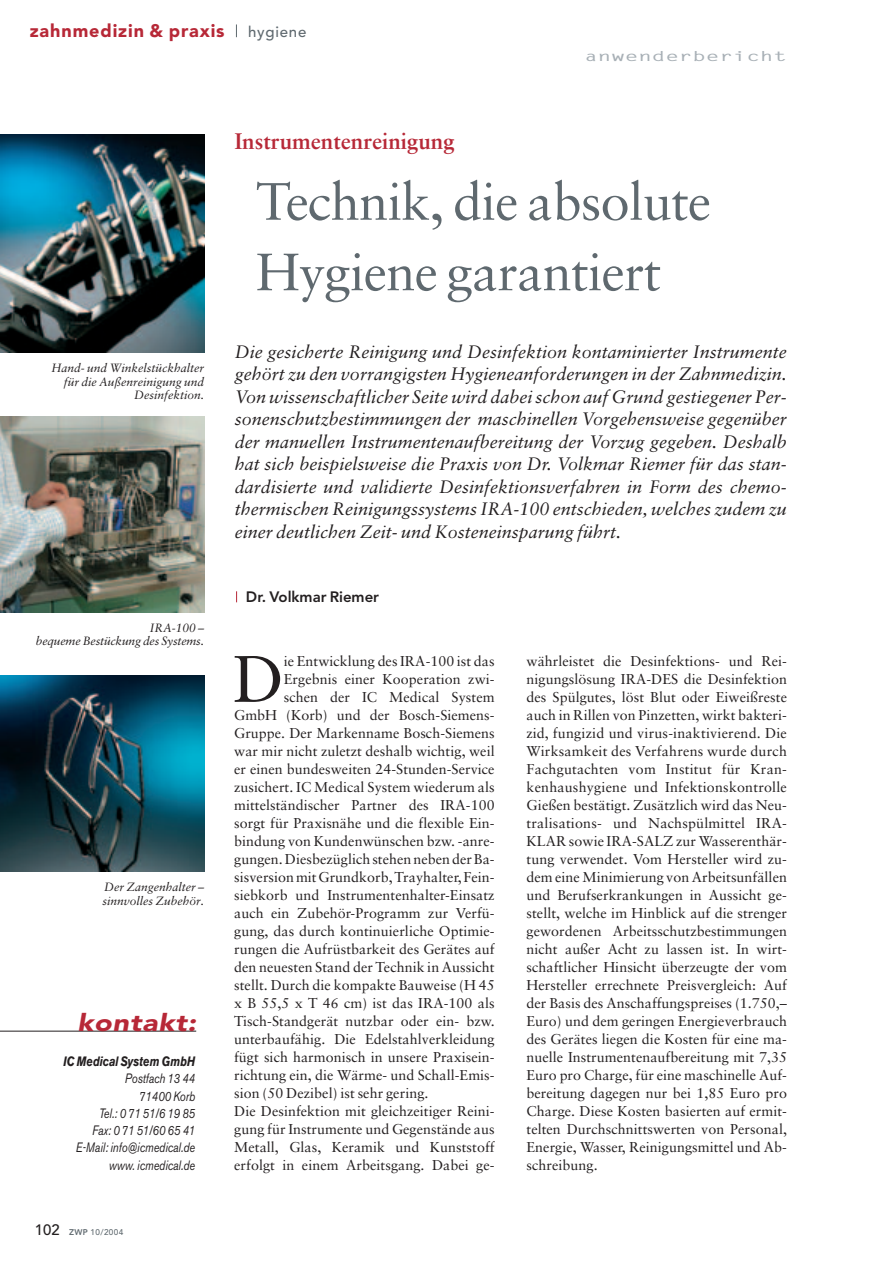
<style>
.page{position:relative;width:893px;height:1263px;background:#fff}
.page>*{position:absolute;margin:0;border:0;box-sizing:border-box;transform-origin:0 0}
.t1{font:65.85px "Sabon";color:#231f20}
.t2{font:52.5px/70.5px "Sabon";letter-spacing:-.015em;color:#5f696f}
.t3{font:italic 900 24px "Avenir";color:#b72837;scale:1.2 1}
.t4{font:700 22.5px "Sabon";color:#b72837}
.t5{font:italic 18px/22.5px "Sabon";color:#231f20;text-align:justify}
.t6{font:900 18px "Avenir";letter-spacing:.05em;color:#b72837}
.t7{font:800 15px "Avenir";color:#231f20}
.t8{font:500 15px "Avenir";letter-spacing:.05em;color:#5f696f}
.t9{font:14.25px/18px "Sabon";letter-spacing:.005em;color:#231f20;text-align:justify}
.t10{font:italic 13.5px/17.2px "Akzidenz Grotesk BE";color:#231f20;text-align:right;scale:.8 1}
.t11{font:italic 700 13.5px "Akzidenz Grotesk BE";color:#231f20;scale:.8 1}
.t12{font:700 13.5px "Letter Gothic";color:#a8b0b6;scale:1.67 1}
.t13{font:italic 12px/13.5px "Sabon";color:#231f20;text-align:right}
.t14{font:500 8.25px "Avenir";letter-spacing:.05em;color:#5f696f}
.s1{font-size:15px;color:#231f20}
.s2{font-weight:800}
</style>
<div class="page">
<svg style="left:236px;top:24px;width:1px;height:13px"></svg>
<hr style="left:1px;top:1031px;width:195px;height:1px;background:#231f20">
<img style="left:1px;top:134px;width:203px;height:219px">
<img style="left:1px;top:417px;width:203px;height:195px">
<img style="left:1px;top:676px;width:203px;height:195px">
<p class="t6" style="left:30px;top:24px;width:196px">zahnmedizin &amp; praxis</p>
<p class="t8" style="left:248px;top:26px;width:60px">hygiene</p>
<p class="t12" style="left:584px;top:51px;width:123px">anwenderbericht</p>
<p class="t13" style="left:51px;top:362px;width:154px">Hand- und Winkelstückhalter für die Außenreinigung und<br>Desinfektion.</p>
<p class="t13" style="left:36px;top:622px;width:170px">IRA-100 –<br>bequeme Bestückung des Systems.</p>
<p class="t13" style="left:102px;top:881px;width:103px;text-align:left">Der Zangenhalter – sinnvolles Zubehör.</p>
<h3 class="t3" style="left:78px;top:1013px;width:104px">kontakt:</h3>
<p class="t11" style="left:63px;top:1057px;width:166px">IC Medical System GmbH</p>
<p class="t10" style="left:76px;top:1071px;width:151px">Postfach 13 44<br>71400 Korb<br>Tel.: 0 71 51/6 19 85<br>Fax: 0 71 51/60 65 41<br>E-Mail: info@icmedical.de www. icmedical.de</p>
<p class="t14" style="left:35px;top:1228px;width:90px"><span class="s1">102</span> <span class="s2">ZWP</span> 10/2004</p>
<h3 class="t4" style="left:235px;top:132px;width:221px">Instrumentenreinigung</h3>
<h2 class="t2" style="left:256px;top:171px;width:457px">Technik, die absolute<br>Hygiene garantiert</h2>
<p class="t5" style="left:235px;top:342px;width:553px">Die gesicherte Reinigung und Desinfektion kontaminierter Instrumente gehört zu den vorrangigsten Hygieneanforderungen in der Zahnmedizin.<br>Von wissenschaftlicher Seite wird dabei schon auf Grund gestiegener Per&shy;sonenschutzbestimmungen der maschinellen Vorgehensweise gegenüber der manuellen Instrumentenaufbereitung der Vorzug gegeben. Deshalb hat sich beispielsweise die Praxis von Dr. Volkmar Riemer für das stan&shy;dardisierte und validierte Desinfektionsverfahren in Form des chemo&shy;thermischen Reinigungssystems IRA-100 entschieden, welches zudem zu einer deutlichen Zeit- und Kosteneinsparung führt.</p>
<p class="t7" style="left:246px;top:591px;width:135px">Dr. Volkmar Riemer</p>
<h1 class="t1" style="left:233px;top:652px;width:53px">D</h1>
<p class="t9" style="left:284px;top:653px;width:212px">ie Entwicklung des IRA-100 ist das</p>
<p class="t9" style="left:284px;top:671px;width:212px">Ergebnis einer Kooperation zwi-</p>
<p class="t9" style="left:284px;top:689px;width:212px">schen der IC Medical System</p>
<p class="t9" style="left:234px;top:707px;width:262px">GmbH (Korb) und der Bosch-Siemens-</p>
<p class="t9" style="left:234px;top:725px;width:262px">Gruppe. Der Markenname Bosch-Siemens</p>
<p class="t9" style="left:234px;top:743px;width:262px">war mir nicht zuletzt deshalb wichtig, weil</p>
<p class="t9" style="left:234px;top:761px;width:262px">er einen bundesweiten 24-Stunden-Service</p>
<p class="t9" style="left:234px;top:779px;width:262px">zusichert. IC Medical System wiederum als</p>
<p class="t9" style="left:234px;top:797px;width:262px">mittelständischer Partner des IRA-100</p>
<p class="t9" style="left:234px;top:815px;width:262px">sorgt für Praxisnähe und die flexible Ein-</p>
<p class="t9" style="left:234px;top:833px;width:262px">bindung von Kundenwünschen bzw. -anre-</p>
<p class="t9" style="left:234px;top:851px;width:262px">gungen. Diesbezüglich stehen neben der Ba-</p>
<p class="t9" style="left:234px;top:869px;width:262px">sisversion mit Grundkorb, Trayhalter, Fein-</p>
<p class="t9" style="left:234px;top:887px;width:262px">siebkorb und Instrumentenhalter-Einsatz</p>
<p class="t9" style="left:234px;top:905px;width:262px">auch ein Zubehör-Programm zur Verfü-</p>
<p class="t9" style="left:234px;top:923px;width:262px">gung, das durch kontinuierliche Optimie-</p>
<p class="t9" style="left:234px;top:941px;width:262px">rungen die Aufrüstbarkeit des Gerätes auf</p>
<p class="t9" style="left:234px;top:959px;width:262px">den neuesten Stand der Technik in Aussicht</p>
<p class="t9" style="left:234px;top:977px;width:262px">stellt. Durch die kompakte Bauweise (H 45</p>
<p class="t9" style="left:234px;top:995px;width:262px">x B 55,5 x T 46 cm) ist das IRA-100 als</p>
<p class="t9" style="left:234px;top:1013px;width:262px">Tisch-Standgerät nutzbar oder ein- bzw.</p>
<p class="t9" style="left:234px;top:1031px;width:262px">unterbaufähig. Die Edelstahlverkleidung</p>
<p class="t9" style="left:234px;top:1049px;width:262px">fügt sich harmonisch in unsere Praxisein-</p>
<p class="t9" style="left:234px;top:1067px;width:262px">richtung ein, die Wärme- und Schall-Emis-</p>
<p class="t9" style="left:234px;top:1085px;width:196px">sion (50 Dezibel) ist sehr gering.</p>
<p class="t9" style="left:234px;top:1103px;width:262px">Die Desinfektion mit gleichzeitiger Reini-</p>
<p class="t9" style="left:234px;top:1121px;width:262px">gung für Instrumente und Gegenstände aus</p>
<p class="t9" style="left:234px;top:1139px;width:262px">Metall, Glas, Keramik und Kunststoff</p>
<p class="t9" style="left:234px;top:1157px;width:262px">erfolgt in einem Arbeitsgang. Dabei ge-</p>
<p class="t9" style="left:526px;top:653px;width:262px">währleistet die Desinfektions- und Rei&shy;nigungslösung IRA-DES die Desinfektion des Spülgutes, löst Blut oder Eiweißreste auch in Rillen von Pinzetten, wirkt bakteri&shy;zid, fungizid und virus-inaktivierend. Die Wirksamkeit des Verfahrens wurde durch Fachgutachten vom Institut für Kran&shy;kenhaushygiene und Infektionskontrolle Gießen bestätigt. Zusätzlich wird das Neu&shy;tralisations- und Nachspülmittel IRA-KLAR sowie IRA-SALZ zur Wasserenthär&shy;tung verwendet. Vom Hersteller wird zu&shy;dem eine Minimierung von Arbeitsunfällen und Berufserkrankungen in Aussicht ge&shy;stellt, welche im Hinblick auf die strenger gewordenen Arbeitsschutzbestimmungen nicht außer Acht zu lassen ist. In wirt&shy;schaftlicher Hinsicht überzeugte der vom Hersteller errechnete Preisvergleich: Auf der Basis des Anschaffungspreises (1.750,– Euro) und dem geringen Energieverbrauch des Gerätes liegen die Kosten für eine ma&shy;nuelle Instrumentenaufbereitung mit 7,35<br>Euro pro Charge, für eine maschinelle Auf&shy;bereitung dagegen nur bei 1,85 Euro pro Charge. Diese Kosten basierten auf ermit&shy;telten Durchschnittswerten von Personal, Energie, Wasser, Reinigungsmittel und Ab&shy;schreibung.</p>
</div>
